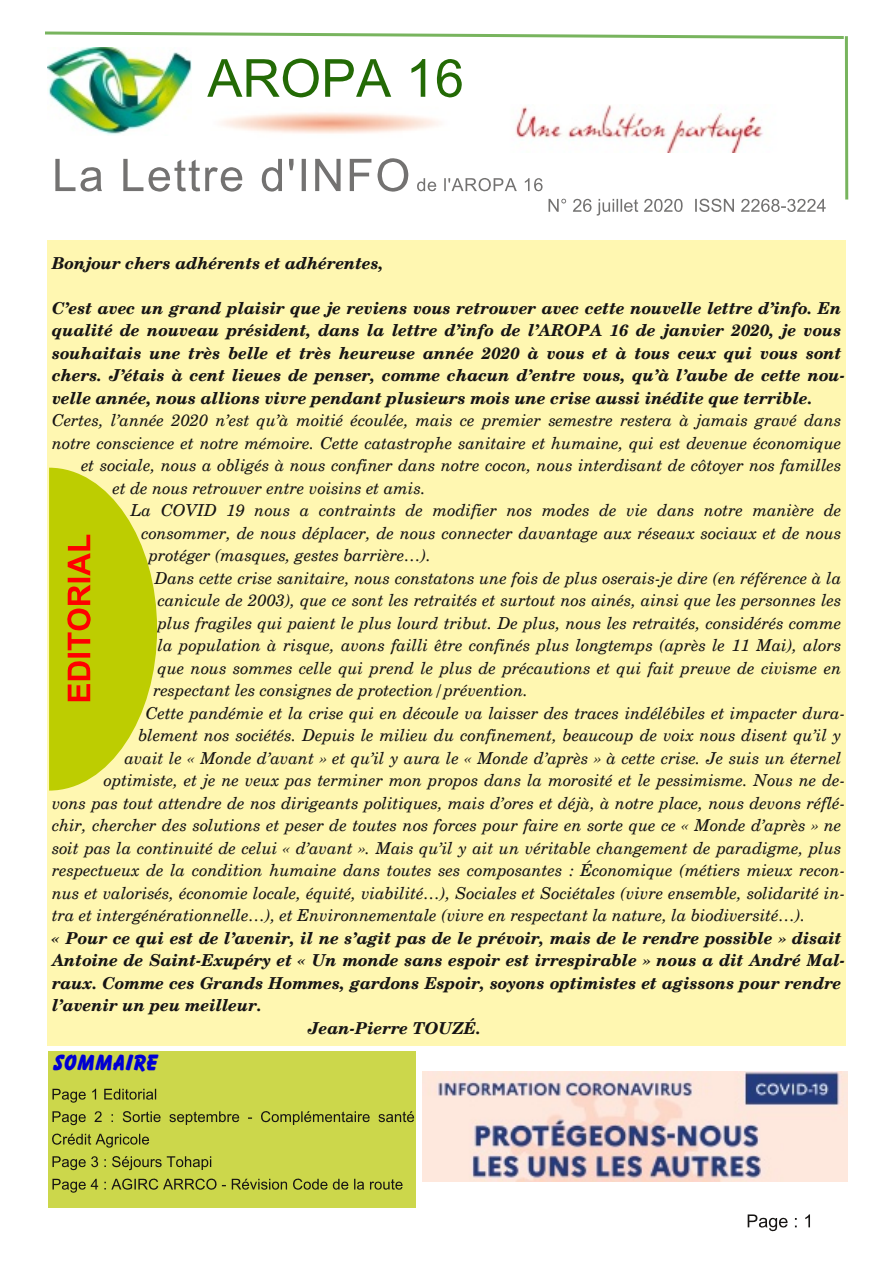
<style>
.page{position:relative;width:893px;height:1263px;background:#fff}
.page>*{position:absolute;margin:0;border:0;box-sizing:border-box;transform-origin:0 0}
.t1{font:21px "Balloon";color:#0000d2}
.t2{font:italic 16.5px "Century Sch L";color:#161413}
.t3{font:italic 700 16.5px/22.5px "Century Sch L";color:#161413}
</style>
<div class="page">
<div style="left:48px;top:240px;width:798px;height:806px;background:#fff7b1"></div>
<svg style="left:45px;top:31px;width:800px;height:10px"></svg>
<hr style="left:845px;top:36px;width:3px;height:164px;background:#78b45e">
<svg style="left:748px;top:1214px;width:39px;height:17px"></svg>
<svg style="left:805px;top:1214px;width:5px;height:13px"></svg>
<svg style="left:55px;top:159px;width:47px;height:33px"></svg>
<svg style="left:123px;top:159px;width:20px;height:32px"></svg>
<svg style="left:149px;top:160px;width:93px;height:32px"></svg>
<svg style="left:262px;top:159px;width:20px;height:33px"></svg>
<svg style="left:289px;top:159px;width:5px;height:11px"></svg>
<hr style="left:302px;top:159px;width:4px;height:32px;background:#161413;opacity:.6">
<svg style="left:315px;top:159px;width:26px;height:32px"></svg>
<svg style="left:350px;top:159px;width:21px;height:32px"></svg>
<svg style="left:377px;top:158px;width:31px;height:34px"></svg>
<svg style="left:417px;top:178px;width:19px;height:13px"></svg>
<svg style="left:444px;top:178px;width:73px;height:13px"></svg>
<svg style="left:525px;top:178px;width:18px;height:13px"></svg>
<svg style="left:548px;top:199px;width:18px;height:13px"></svg>
<svg style="left:573px;top:199px;width:65px;height:17px"></svg>
<svg style="left:644px;top:199px;width:39px;height:13px"></svg>
<svg style="left:695px;top:199px;width:39px;height:13px"></svg>
<svg style="left:741px;top:199px;width:85px;height:13px"></svg>
<svg style="left:207px;top:59px;width:112px;height:38px"></svg>
<svg style="left:325px;top:59px;width:66px;height:38px"></svg>
<svg style="left:411px;top:59px;width:14px;height:38px"></svg>
<svg style="left:437px;top:59px;width:25px;height:38px"></svg>
<img style="left:48px;top:47px;width:144px;height:88px">
<img style="left:515px;top:105px;width:248px;height:48px">
<div style="left:48px;top:1051px;width:367px;height:156px;background:#ccd74b"></div>
<svg style="left:52px;top:1089px;width:34px;height:14px"></svg>
<svg style="left:92px;top:1089px;width:4px;height:10px"></svg>
<svg style="left:104px;top:1089px;width:52px;height:11px"></svg>
<svg style="left:52px;top:1111px;width:34px;height:14px"></svg>
<svg style="left:95px;top:1111px;width:7px;height:11px"></svg>
<svg style="left:123px;top:1111px;width:38px;height:11px"></svg>
<svg style="left:169px;top:1111px;width:70px;height:14px"></svg>
<svg style="left:261px;top:1111px;width:109px;height:14px"></svg>
<svg style="left:378px;top:1111px;width:36px;height:11px"></svg>
<svg style="left:52px;top:1133px;width:97px;height:15px"></svg>
<svg style="left:52px;top:1156px;width:46px;height:14px"></svg>
<svg style="left:112px;top:1156px;width:99px;height:14px"></svg>
<svg style="left:52px;top:1179px;width:46px;height:14px"></svg>
<svg style="left:104px;top:1178px;width:122px;height:12px"></svg>
<svg style="left:232px;top:1179px;width:55px;height:11px"></svg>
<svg style="left:293px;top:1178px;width:34px;height:12px"></svg>
<svg style="left:333px;top:1179px;width:15px;height:11px"></svg>
<svg style="left:354px;top:1179px;width:10px;height:11px"></svg>
<svg style="left:370px;top:1179px;width:33px;height:11px"></svg>
<svg style="left:49px;top:468px;width:108px;height:322px"></svg>
<img style="left:423px;top:1071px;width:424px;height:110px">
<p class="t3" style="left:52px;top:251px;width:333px">Bonjour chers adhérents et adhérentes,</p>
<p class="t3" style="left:52px;top:296px;width:795px">C’est avec un grand plaisir que je reviens vous retrouver avec cette nouvelle lettre d’info. En qualité de nouveau président, dans la lettre d’info de l’AROPA 16 de janvier 2020, je vous souhaitais une très belle et très heureuse année 2020 à vous et à tous ceux qui vous sont chers. J’étais à cent lieues de penser, comme chacun d’entre vous, qu’à l’aube de cette nou&shy;velle année, nous allions vivre pendant plusieurs mois une crise aussi inédite que terrible.</p>
<p class="t2" style="left:52px;top:410px;width:791px">Certes, l’année 2020 n’est qu’à moitié écoulée, mais ce premier semestre restera à jamais gravé dans</p>
<p class="t2" style="left:52px;top:432px;width:791px">notre conscience et notre mémoire. Cette catastrophe sanitaire et humaine, qui est devenue économique</p>
<p class="t2" style="left:81px;top:455px;width:762px">et sociale, nous a obligés à nous confiner dans notre cocon, nous interdisant de côtoyer nos familles</p>
<p class="t2" style="left:113px;top:477px;width:314px">et de nous retrouver entre voisins et amis.</p>
<p class="t2" style="left:131px;top:500px;width:712px">La COVID 19 nous a contraints de modifier nos modes de vie dans notre manière de</p>
<p class="t2" style="left:141px;top:522px;width:702px">consommer, de nous déplacer, de nous connecter davantage aux réseaux sociaux et de nous</p>
<p class="t2" style="left:149px;top:545px;width:284px">protéger (masques, gestes barrière…).</p>
<p class="t2" style="left:155px;top:567px;width:688px">Dans cette crise sanitaire, nous constatons une fois de plus oserais-je dire (en référence à la</p>
<p class="t2" style="left:158px;top:590px;width:685px">canicule de 2003), que ce sont les retraités et surtout nos ainés, ainsi que les personnes les</p>
<p class="t2" style="left:158px;top:612px;width:685px">plus fragiles qui paient le plus lourd tribut. De plus, nous les retraités, considérés comme</p>
<p class="t2" style="left:158px;top:635px;width:685px">la population à risque, avons failli être confinés plus longtemps (après le 11 Mai), alors</p>
<p class="t2" style="left:158px;top:657px;width:685px">que nous sommes celle qui prend le plus de précautions et qui fait preuve de civisme en</p>
<p class="t2" style="left:153px;top:680px;width:376px">respectant les consignes de protection/prévention.</p>
<p class="t2" style="left:146px;top:702px;width:701px">Cette pandémie et la crise qui en découle va laisser des traces indélébiles et impacter dura-</p>
<p class="t2" style="left:138px;top:725px;width:705px">blement nos sociétés. Depuis le milieu du confinement, beaucoup de voix nous disent qu’il y</p>
<p class="t2" style="left:125px;top:747px;width:718px">avait le « Monde d’avant » et qu’il y aura le « Monde d’après » à cette crise. Je suis un éternel</p>
<p class="t2" style="left:104px;top:770px;width:743px">optimiste, et je ne veux pas terminer mon propos dans la morosité et le pessimisme. Nous ne de-</p>
<p class="t2" style="left:52px;top:792px;width:795px">vons pas tout attendre de nos dirigeants politiques, mais d’ores et déjà, à notre place, nous devons réflé-</p>
<p class="t2" style="left:52px;top:815px;width:791px">chir, chercher des solutions et peser de toutes nos forces pour faire en sorte que ce « Monde d’après » ne</p>
<p class="t2" style="left:52px;top:837px;width:791px">soit pas la continuité de celui « d’avant ». Mais qu’il y ait un véritable changement de paradigme, plus</p>
<p class="t2" style="left:52px;top:860px;width:795px">respectueux de la condition humaine dans toutes ses composantes : Économique (métiers mieux recon-</p>
<p class="t2" style="left:52px;top:882px;width:795px">nus et valorisés, économie locale, équité, viabilité…), Sociales et Sociétales (vivre ensemble, solidarité in-</p>
<p class="t2" style="left:52px;top:905px;width:755px">tra et intergénérationnelle…), et Environnementale (vivre en respectant la nature, la biodiversité…).</p>
<p class="t3" style="left:52px;top:926px;width:791px">« Pour ce qui est de l’avenir, il ne s’agit pas de le prévoir, mais de le rendre possible » disait</p>
<p class="t3" style="left:52px;top:949px;width:795px">Antoine de Saint-Exupéry et « Un monde sans espoir est irrespirable » nous a dit André Mal-</p>
<p class="t3" style="left:52px;top:971px;width:791px">raux. Comme ces Grands Hommes, gardons Espoir, soyons optimistes et agissons pour rendre</p>
<p class="t3" style="left:52px;top:994px;width:211px">l’avenir un peu meilleur.</p>
<p class="t3" style="left:308px;top:1016px;width:175px">Jean-Pierre TOUZÉ.</p>
<p class="t1" style="left:51px;top:1049px;width:106px">SOMMAIRE</p>
</div>
